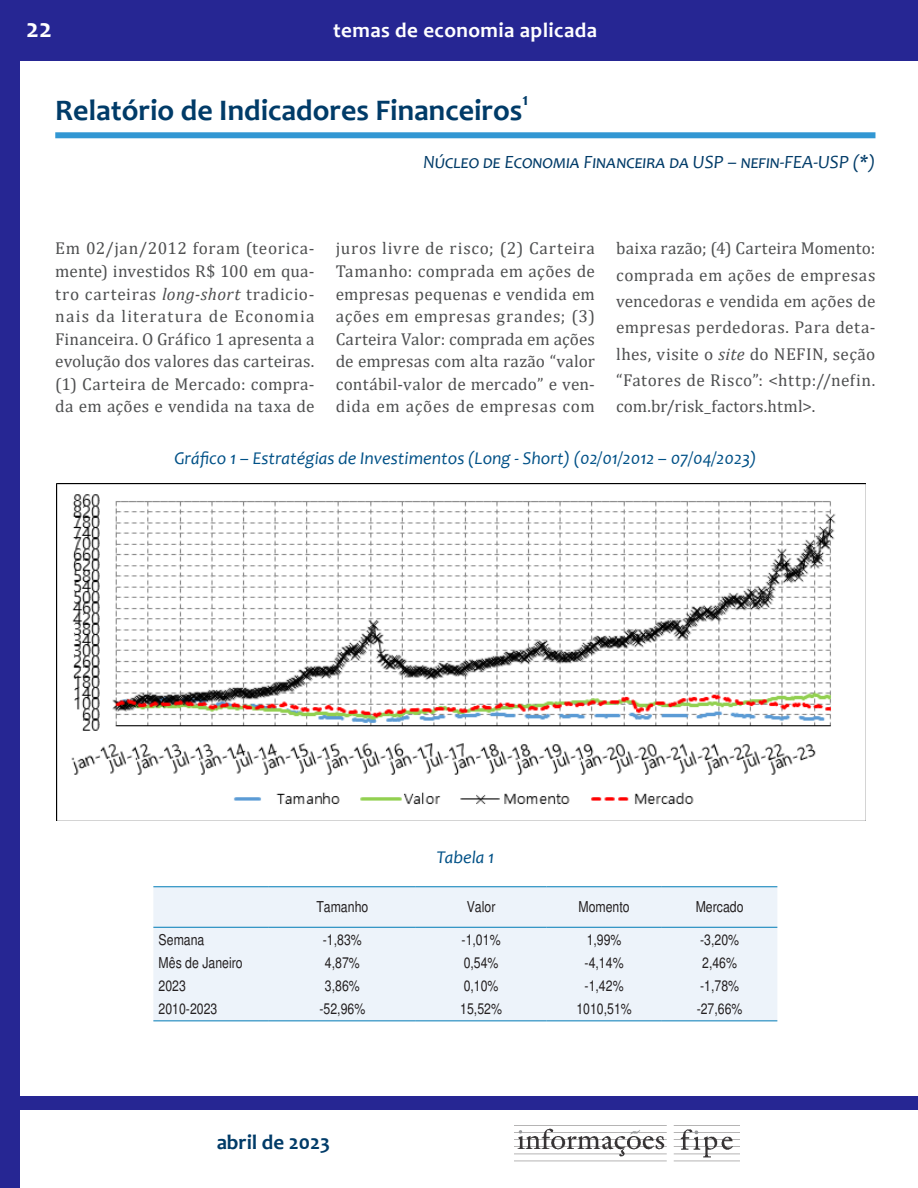
<style>
.page{position:relative;width:918px;height:1188px;background:#fff}
.page>*{position:absolute;margin:0;border:0;box-sizing:border-box;transform-origin:0 0}
.t1{font:700 30px "Candara";color:#003b68}
.t2{font:700 27px "Candara";color:#fff}
.t3{font:700 21px "Candara";letter-spacing:.02em;color:#fff}
.t4{font:700 21px "Candara";color:#003b68}
.t5{font:italic 18.75px "Candara";color:#003b68}
.t6{font:italic 18px "Candara";color:#005187}
.t7{font:700 17.4px "Candara";color:#003b68}
.t8{font:17.25px/22.5px "Cambria";letter-spacing:.025em;color:#4e4f50;text-align:justify}
.t9{font:condensed 15px "Helvetica";color:#231f20}
.s1{font-style:italic}
</style>
<div class="page">
<div style="left:0;top:0;width:20px;height:1188px;background:#262693"></div>
<div style="left:0;top:0;width:918px;height:61px;background:#262693"></div>
<div style="left:15px;top:1097px;width:903px;height:13px;background:#262693"></div>
<img style="left:514px;top:1125px;width:225px;height:37px">
<div style="left:55px;top:132px;width:820px;height:6px;background:#3297d3"></div>
<img style="left:56px;top:484px;width:809px;height:337px">
<div style="left:153px;top:887px;width:624px;height:133px;background:#edf3fa"></div>
<hr style="left:153px;top:886px;width:116px;height:1px;background:#007bb6">
<hr style="left:269px;top:886px;width:147px;height:1px;background:#007bb6">
<hr style="left:416px;top:886px;width:130px;height:1px;background:#007bb6">
<hr style="left:546px;top:886px;width:116px;height:1px;background:#007bb6">
<hr style="left:662px;top:886px;width:115px;height:1px;background:#007bb6">
<hr style="left:153px;top:927px;width:116px;height:1px;background:#007bb6">
<hr style="left:269px;top:927px;width:147px;height:1px;background:#007bb6">
<hr style="left:416px;top:927px;width:130px;height:1px;background:#007bb6">
<hr style="left:546px;top:927px;width:116px;height:1px;background:#007bb6">
<hr style="left:662px;top:927px;width:115px;height:1px;background:#007bb6">
<hr style="left:153px;top:1020px;width:116px;height:1px;background:#007bb6">
<hr style="left:269px;top:1020px;width:147px;height:1px;background:#007bb6">
<hr style="left:416px;top:1020px;width:130px;height:1px;background:#007bb6">
<hr style="left:546px;top:1020px;width:116px;height:1px;background:#007bb6">
<hr style="left:662px;top:1020px;width:115px;height:1px;background:#007bb6">
<h2 class="t2" style="left:26px;top:12px;width:27px">22</h2>
<p class="t3" style="left:333px;top:17px;width:265px">temas de economia aplicada</p>
<h1 class="t1" style="left:55px;top:91px;width:469px">Relatório de Indicadores Financeiros</h1>
<p class="t7" style="left:523px;top:88px;width:7px">1</p>
<p class="t5" style="left:423px;top:150px;width:454px">Núcleo de Economia Financeira da USP – nefin-FEA-USP (*)</p>
<p class="t8" style="left:55px;top:237px;width:261px">Em 02/jan/2012 foram (teorica&shy;mente) investidos R$ 100 em qua&shy;tro carteiras <span class="s1">long-short</span> tradicio&shy;nais da literatura de Economia Financeira. O Gráfico 1 apresenta a evolução dos valores das carteiras. (1) Carteira de Mercado: compra&shy;da em ações e vendida na taxa de</p>
<p class="t8" style="left:336px;top:237px;width:261px">juros livre de risco; (2) Carteira Tamanho: comprada em ações de empresas pequenas e vendida em ações em empresas grandes; (3)<br>Carteira Valor: comprada em ações de empresas com alta razão “valor contábil-valor de mercado” e ven&shy;dida em ações de empresas com</p>
<p class="t8" style="left:616px;top:235px;width:261px;line-height:26.4px">baixa razão; (4) Carteira Momento: comprada em ações de empresas vencedoras e vendida em ações de empresas perdedoras. Para deta&shy;lhes, visite o <span class="s1">site</span> do NEFIN, seção “Fatores de Risco”: &lt;http://nefin. com.br/risk_factors.html&gt;.</p>
<p class="t6" style="left:174px;top:447px;width:584px">Gráfico 1 – Estratégias de Investimentos (Long - Short) (02/01/2012 – 07/04/2023)</p>
<p class="t6" style="left:436px;top:846px;width:60px">Tabela 1</p>
<p class="t9" style="left:316px;top:898px;width:53px">Tamanho</p>
<p class="t9" style="left:467px;top:898px;width:30px">Valor</p>
<p class="t9" style="left:578px;top:898px;width:53px">Momento</p>
<p class="t9" style="left:696px;top:898px;width:49px">Mercado</p>
<p class="t9" style="left:159px;top:930px;width:47px">Semana</p>
<p class="t9" style="left:323px;top:930px;width:40px">-1,83%</p>
<p class="t9" style="left:462px;top:930px;width:40px">-1,01%</p>
<p class="t9" style="left:587px;top:930px;width:36px">1,99%</p>
<p class="t9" style="left:700px;top:930px;width:40px">-3,20%</p>
<p class="t9" style="left:159px;top:954px;width:86px">Mês de Janeiro</p>
<p class="t9" style="left:325px;top:954px;width:36px">4,87%</p>
<p class="t9" style="left:464px;top:954px;width:36px">0,54%</p>
<p class="t9" style="left:585px;top:954px;width:40px">-4,14%</p>
<p class="t9" style="left:702px;top:954px;width:36px">2,46%</p>
<p class="t9" style="left:159px;top:977px;width:29px">2023</p>
<p class="t9" style="left:325px;top:977px;width:36px">3,86%</p>
<p class="t9" style="left:464px;top:977px;width:36px">0,10%</p>
<p class="t9" style="left:585px;top:977px;width:40px">-1,42%</p>
<p class="t9" style="left:700px;top:977px;width:40px">-1,78%</p>
<p class="t9" style="left:159px;top:1000px;width:60px">2010-2023</p>
<p class="t9" style="left:319px;top:1000px;width:47px">-52,96%</p>
<p class="t9" style="left:460px;top:1000px;width:43px">15,52%</p>
<p class="t9" style="left:576px;top:1000px;width:57px">1010,51%</p>
<p class="t9" style="left:697px;top:1000px;width:47px">-27,66%</p>
<p class="t4" style="left:217px;top:1129px;width:115px">abril de 2023</p>
</div>
